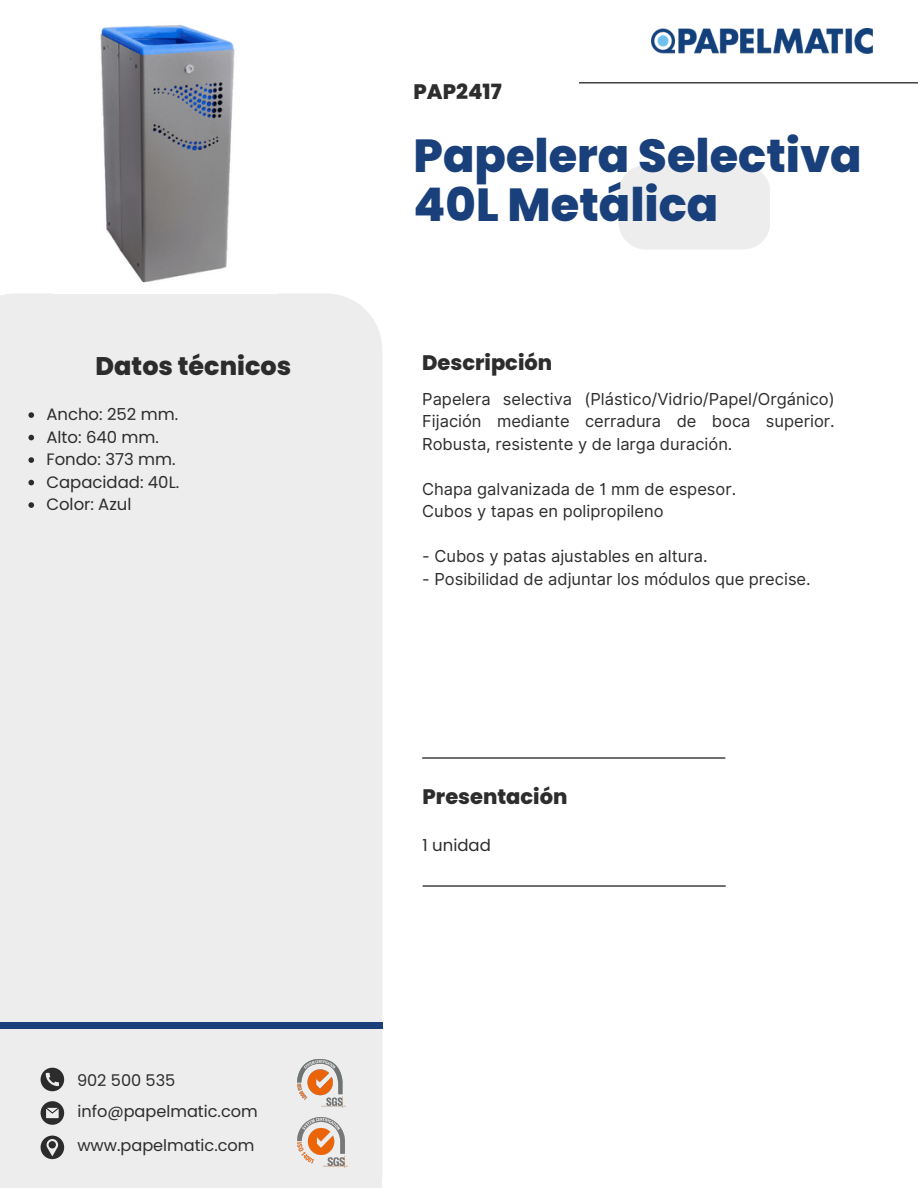
<style>
.page{position:relative;width:918px;height:1188px;background:#fff}
.page>*{position:absolute;margin:0;border:0;box-sizing:border-box;transform-origin:0 0}
.t1{font:800 46.35px/49.5px "Poppins";color:#19407a}
.t2{font:800 25.5px "Poppins";color:#2c2c2c}
.t3{font:800 21px "Poppins";color:#2e2d2d}
.t4{font:16.5px/22.5px "Inter";color:#2e2d2d;text-align:justify}
.t5{font:16.5px "Poppins";color:#2c2c2c}
.t6{font:16.5px "Poppins";color:#2e2d2d}
.t7{font:16.2px "Poppins";color:#2e2d2d}
</style>
<div class="page">
<div style="left:0;top:293px;width:382px;height:744px;background:#eeeded"></div>
<div style="left:619px;top:165px;width:151px;height:84px;background:#eeeded"></div>
<hr style="left:423px;top:885px;width:303px;height:2px;background:#000">
<hr style="left:422px;top:757px;width:303px;height:2px;background:#000">
<img style="left:652px;top:29px;width:220px;height:25px">
<div style="left:0;top:1037px;width:382px;height:151px;background:#ededed"></div>
<img style="left:297px;top:1118px;width:51px;height:49px">
<img style="left:297px;top:1059px;width:48px;height:48px">
<svg style="left:41px;top:1068px;width:23px;height:23px"></svg>
<svg style="left:41px;top:1101px;width:23px;height:24px"></svg>
<svg style="left:41px;top:1136px;width:23px;height:23px"></svg>
<div style="left:0;top:1023px;width:382px;height:6px;background:#1a3f7a"></div>
<hr style="left:579px;top:82px;width:339px;height:1px;background:#000">
<img style="left:100px;top:24px;width:135px;height:259px">
<svg style="left:28px;top:412px;width:6px;height:6px"></svg>
<svg style="left:28px;top:435px;width:6px;height:5px"></svg>
<svg style="left:28px;top:457px;width:6px;height:6px"></svg>
<svg style="left:28px;top:480px;width:6px;height:5px"></svg>
<svg style="left:28px;top:502px;width:6px;height:6px"></svg>
<p class="t2" style="left:96px;top:348px;width:197px">Datos técnicos</p>
<p class="t5" style="left:46px;top:403px;width:133px">Ancho: 252 mm.</p>
<p class="t5" style="left:46px;top:425px;width:114px">Alto: 640 mm.</p>
<h3 class="t5" style="left:46px;top:448px;width:131px">Fondo: 373 mm.</h3>
<h1 class="t5" style="left:46px;top:470px;width:134px">Capacidad: 40L.</h1>
<h4 class="t5" style="left:46px;top:493px;width:87px">Color: Azul</h4>
<p class="t7" style="left:77px;top:1069px;width:100px">902 500 535</p>
<p class="t7" style="left:77px;top:1100px;width:182px">info@papelmatic.com</p>
<p class="t7" style="left:77px;top:1134px;width:179px">www.papelmatic.com</p>
<p class="t3" style="left:414px;top:77px;width:90px">PAP2417</p>
<p class="t1" style="left:414px;top:131px;width:449px">Papelera Selectiva<br>40L Metálica</p>
<p class="t3" style="left:422px;top:348px;width:131px">Descripción</p>
<p class="t4" style="left:422px;top:388px;width:414px">Papelera selectiva (Plástico/Vidrio/Papel/Orgánico)<br>Fijación mediante cerradura de boca superior.<br>Robusta, resistente y de larga duración.</p>
<p class="t4" style="left:422px;top:478px;width:316px">Chapa galvanizada de 1 mm de espesor.</p>
<p class="t4" style="left:422px;top:500px;width:243px">Cubos y tapas en polipropileno</p>
<p class="t4" style="left:422px;top:545px;width:287px">- Cubos y patas ajustables en altura.</p>
<p class="t4" style="left:422px;top:568px;width:390px">- Posibilidad de adjuntar los módulos que precise.</p>
<p class="t3" style="left:423px;top:782px;width:146px">Presentación</p>
<p class="t6" style="left:423px;top:833px;width:70px">1 unidad</p>
</div>
